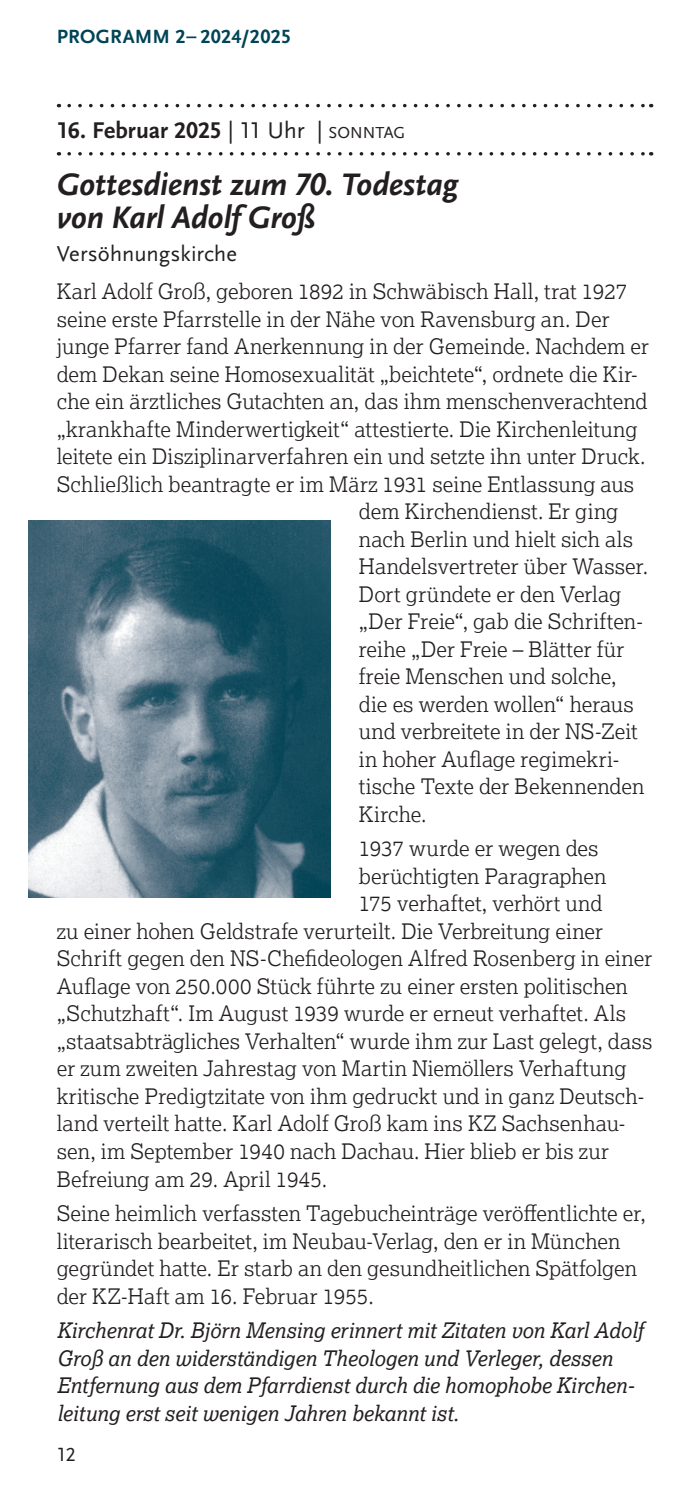
<style>
.page{position:relative;width:695px;height:1489px;background:#fff}
.page>*{position:absolute;margin:0;border:0;box-sizing:border-box;transform-origin:0 0}
.t1{font:32.5px/32.5px "Scala Sans Bold LF Italic";letter-spacing:-.01em;color:#231f20}
.t2{font:23.75px "Scala Sans Bold LF";color:#231f20}
.t3{font:22.5px "Scala Sans Regular LF";color:#231f20}
.t4{font:300 21.25px/27.5px "Lexia";letter-spacing:.005em;color:#231f20}
.t5{font:italic 21.25px/27.5px "Lexia";letter-spacing:-.005em;color:#231f20}
.t6{font:20px "Scala Sans Bold LF";letter-spacing:.015em;color:#014456}
.t7{font:20px "Scala Sans Regular LF";color:#231f20}
.s1{font-family:"Scala Sans Regular LF"}
.s2{font-family:"Scala Sans Regular LF";font-size:16.75px}
</style>
<div class="page">
<svg style="left:69px;top:104px;width:582px;height:3px"></svg>
<svg style="left:69px;top:152px;width:582px;height:3px"></svg>
<img style="left:28px;top:520px;width:302px;height:377px">
<p class="t6" style="left:57px;top:26px;width:236px">PROGRAMM 2– 2024/2025</p>
<p class="t2" style="left:57px;top:117px;width:350px">16. Februar 2025 <span class="s1">| 11 Uhr |</span> <span class="s2">SONNTAG</span></p>
<h1 class="t1" style="left:57px;top:169px;width:403px">Gottesdienst zum 70. Todestag von Karl Adolf Groß</h1>
<p class="t3" style="left:57px;top:241px;width:182px">Versöhnungskirche</p>
<p class="t4" style="left:57px;top:277px;width:572px">Karl Adolf Groß, geboren 1892 in Schwäbisch Hall, trat 1927</p>
<p class="t4" style="left:57px;top:304px;width:554px">seine erste Pfarrstelle in der Nähe von Ravensburg an. Der</p>
<p class="t4" style="left:57px;top:332px;width:593px">junge Pfarrer fand Anerkennung in der Gemeinde. Nachdem er</p>
<p class="t4" style="left:57px;top:359px;width:582px">dem Dekan seine Homosexualität „beichtete“, ordnete die Kir-</p>
<p class="t4" style="left:57px;top:387px;width:592px">che ein ärztliches Gutachten an, das ihm menschenverachtend</p>
<p class="t4" style="left:57px;top:414px;width:582px">„krankhafte Minderwertigkeit“ attestierte. Die Kirchenleitung</p>
<p class="t4" style="left:57px;top:442px;width:590px">leitete ein Disziplinarverfahren ein und setzte ihn unter Druck.</p>
<p class="t4" style="left:57px;top:469px;width:579px">Schließlich beantragte er im März 1931 seine Entlassung aus</p>
<p class="t4" style="left:359px;top:497px;width:261px">dem Kirchendienst. Er ging</p>
<p class="t4" style="left:359px;top:524px;width:276px">nach Berlin und hielt sich als</p>
<p class="t4" style="left:359px;top:552px;width:291px">Handelsvertreter über Wasser.</p>
<p class="t4" style="left:359px;top:579px;width:264px">Dort gründete er den Verlag</p>
<p class="t4" style="left:359px;top:607px;width:285px">„Der Freie“, gab die Schriften-</p>
<p class="t4" style="left:359px;top:634px;width:267px">reihe „Der Freie – Blätter für</p>
<p class="t4" style="left:359px;top:662px;width:259px">freie Menschen und solche,</p>
<p class="t4" style="left:359px;top:689px;width:276px">die es werden wollen“ heraus</p>
<p class="t4" style="left:359px;top:717px;width:280px">und verbreitete in der NS-Zeit</p>
<p class="t4" style="left:359px;top:744px;width:262px">in hoher Auflage regimekri-</p>
<p class="t4" style="left:359px;top:772px;width:287px">tische Texte der Bekennenden</p>
<p class="t4" style="left:359px;top:799px;width:69px">Kirche.</p>
<p class="t4" style="left:359px;top:834px;width:241px">1937 wurde er wegen des</p>
<p class="t4" style="left:359px;top:861px;width:249px">berüchtigten Paragraphen</p>
<p class="t4" style="left:359px;top:889px;width:245px">175 verhaftet, verhört und</p>
<p class="t4" style="left:57px;top:916px;width:547px">zu einer hohen Geldstrafe verurteilt. Die Verbreitung einer</p>
<p class="t4" style="left:57px;top:944px;width:597px">Schrift gegen den NS-Chefideologen Alfred Rosenberg in einer</p>
<p class="t4" style="left:57px;top:971px;width:572px">Auflage von 250.000 Stück führte zu einer ersten politischen</p>
<p class="t4" style="left:57px;top:999px;width:571px">„Schutzhaft“. Im August 1939 wurde er erneut verhaftet. Als</p>
<p class="t4" style="left:57px;top:1026px;width:597px">„staatsabträgliches Verhalten“ wurde ihm zur Last gelegt, dass</p>
<p class="t4" style="left:57px;top:1054px;width:571px">er zum zweiten Jahrestag von Martin Niemöllers Verhaftung</p>
<p class="t4" style="left:57px;top:1081px;width:589px">kritische Predigtzitate von ihm gedruckt und in ganz Deutsch-</p>
<p class="t4" style="left:57px;top:1109px;width:570px">land verteilt hatte. Karl Adolf Groß kam ins KZ Sachsenhau-</p>
<p class="t4" style="left:57px;top:1136px;width:553px">sen, im September 1940 nach Dachau. Hier blieb er bis zur</p>
<p class="t4" style="left:57px;top:1164px;width:272px">Befreiung am 29. April 1945.</p>
<p class="t4" style="left:57px;top:1198px;width:590px">Seine heimlich verfassten Tagebucheinträge veröffentlichte er, literarisch bearbeitet, im Neubau-Verlag, den er in München gegründet hatte. Er starb an den gesundheitlichen Spätfolgen der KZ-Haft am 16. Februar 1955.</p>
<p class="t5" style="left:57px;top:1316px;width:587px">Kirchenrat Dr. Björn Mensing erinnert mit Zitaten von Karl Adolf Groß an den widerständigen Theologen und Verleger, dessen Entfernung aus dem Pfarrdienst durch die homophobe Kirchen&shy;leitung erst seit wenigen Jahren bekannt ist.</p>
<p class="t7" style="left:57px;top:1442px;width:20px">12</p>
</div>
